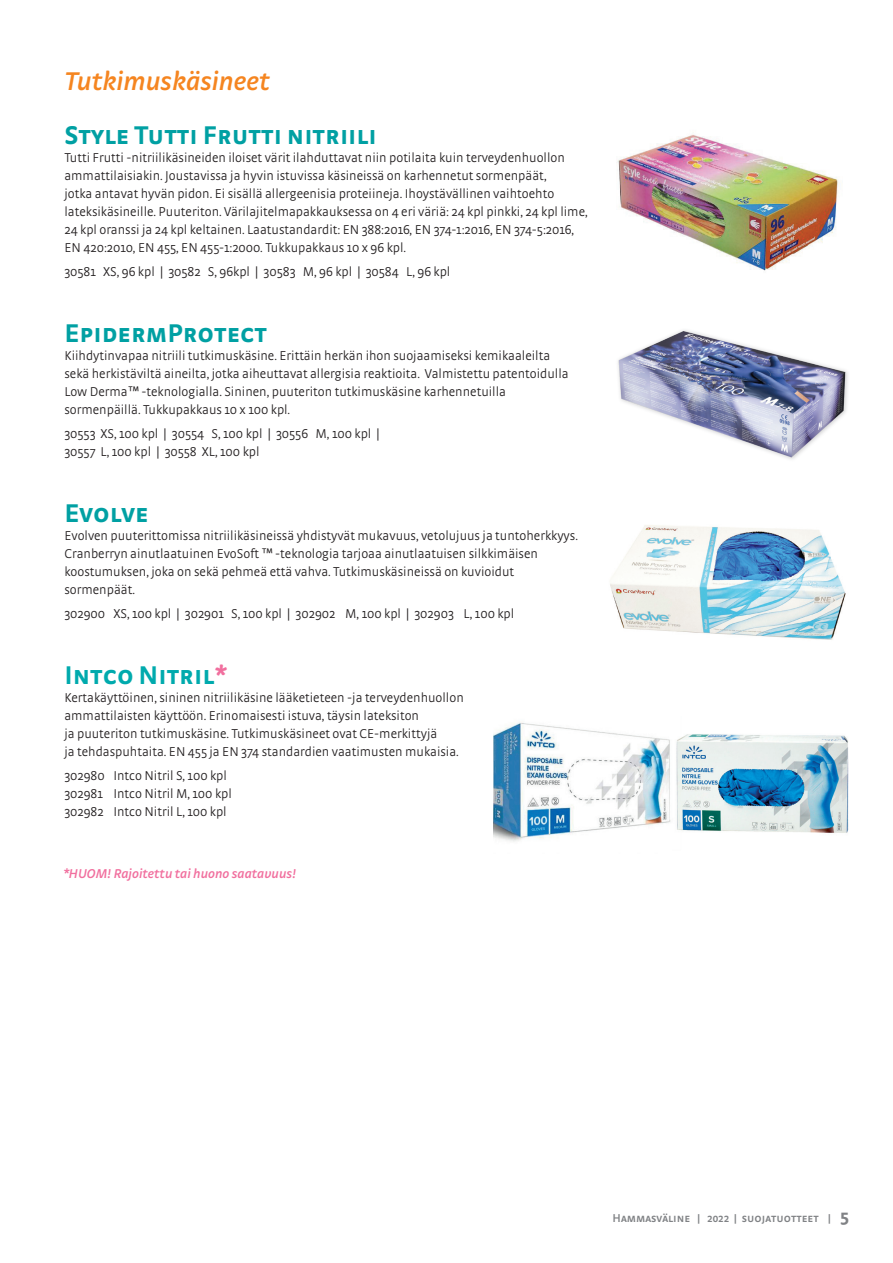
<style>
.page{position:relative;width:893px;height:1263px;background:#fff}
.page>*{position:absolute;margin:0;border:0;box-sizing:border-box;transform-origin:0 0}
.t1{font:700 27px "Strada SC";color:#00a0a3}
.t2{font:italic 600 27px "Strada";color:#f58520}
.t3{font:700 27px "Strada SC";color:#00aaad}
.t4{font:300 13.5px/18px "Strada";color:#231f20}
.t5{font:italic 600 13.5px "Strada";color:#f16f9e}
.t6{font:600 12px "Strada SC";color:#808285}
.s1{font-family:"Strada";font-style:italic;color:#f16f9e}
.s2{font-family:"Strada";font-weight:700;font-size:18px}
</style>
<div class="page">
<img style="left:618px;top:330px;width:230px;height:129px">
<img style="left:610px;top:525px;width:236px;height:115px">
<img style="left:493px;top:722px;width:356px;height:120px">
<img style="left:617px;top:134px;width:223px;height:137px">
<h1 class="t2" style="left:64px;top:65px;width:207px">Tutkimuskäsineet</h1>
<h1 class="t1" style="left:64px;top:119px;width:314px">Style Tutti Frutti nitriili</h1>
<p class="t4" style="left:64px;top:148px;width:525px">Tutti Frutti -nitriilikäsineiden iloiset värit ilahduttavat niin potilaita kuin terveydenhuollon ammattilaisiakin. Joustavissa ja hyvin istuvissa käsineissä on karhennetut sormenpäät,<br>jotka antavat hyvän pidon. Ei sisällä allergeenisia proteiineja. Ihoystävällinen vaihtoehto lateksikäsineille. Puuteriton. Värilajitelmapakkauksessa on 4 eri väriä: 24 kpl pinkki, 24 kpl lime, 24 kpl oranssi ja 24 kpl keltainen. Laatustandardit: EN 388:2016, EN 374-1:2016, EN 374-5:2016, EN 420:2010, EN 455, EN 455-1:2000. Tukkupakkaus 10 x 96 kpl.</p>
<p class="t4" style="left:64px;top:262px;width:387px">30581 XS, 96 kpl | 30582 S, 96kpl | 30583 M, 96 kpl | 30584 L, 96 kpl</p>
<h1 class="t1" style="left:64px;top:317px;width:204px">EpidermProtect</h1>
<p class="t4" style="left:64px;top:346px;width:506px">Kiihdytinvapaa nitriili tutkimuskäsine. Erittäin herkän ihon suojaamiseksi kemikaaleilta sekä herkistäviltä aineilta, jotka aiheuttavat allergisia reaktioita. Valmistettu patentoidulla Low Derma™ -teknologialla. Sininen, puuteriton tutkimuskäsine karhennetuilla sormenpäillä. Tukkupakkaus 10 x 100 kpl.</p>
<p class="t4" style="left:64px;top:424px;width:317px">30553 XS, 100 kpl | 30554 S, 100 kpl | 30556 M, 100 kpl |<br>30557 L, 100 kpl | 30558 XL, 100 kpl</p>
<h1 class="t1" style="left:64px;top:497px;width:86px">Evolve</h1>
<p class="t4" style="left:64px;top:526px;width:515px">Evolven puuterittomissa nitriilikäsineissä yhdistyvät mukavuus, vetolujuus ja tuntoherkkyys.<br>Cranberryn ainutlaatuinen EvoSoft ™ -teknologia tarjoaa ainutlaatuisen silkkimäisen koostumuksen, joka on sekä pehmeä että vahva. Tutkimuskäsineissä on kuvioidut sormenpäät.</p>
<p class="t4" style="left:64px;top:604px;width:451px">302900 XS, 100 kpl | 302901 S, 100 kpl | 302902 M, 100 kpl | 302903 L, 100 kpl</p>
<h1 class="t3" style="left:64px;top:659px;width:163px">Intco Nitril<span class="s1">*</span></h1>
<p class="t4" style="left:64px;top:688px;width:401px">Kertakäyttöinen, sininen nitriilikäsine lääketieteen -ja terveydenhuollon ammattilaisten käyttöön. Erinomaisesti istuva, täysin lateksiton<br>ja puuteriton tutkimuskäsine. Tutkimuskäsineet ovat CE-merkittyjä<br>ja tehdaspuhtaita. EN 455 ja EN 374 standardien vaatimusten mukaisia.</p>
<p class="t4" style="left:64px;top:766px;width:169px">302980 Intco Nitril S, 100 kpl<br>302981 Intco Nitril M, 100 kpl<br>302982 Intco Nitril L, 100 kpl</p>
<p class="t5" style="left:63px;top:866px;width:234px">*HUOM! Rajoitettu tai huono saatavuus!</p>
<p class="t6" style="left:613px;top:1211px;width:238px">Hammasväline | 2022 | suojatuotteet | <span class="s2">5</span></p>
</div>
